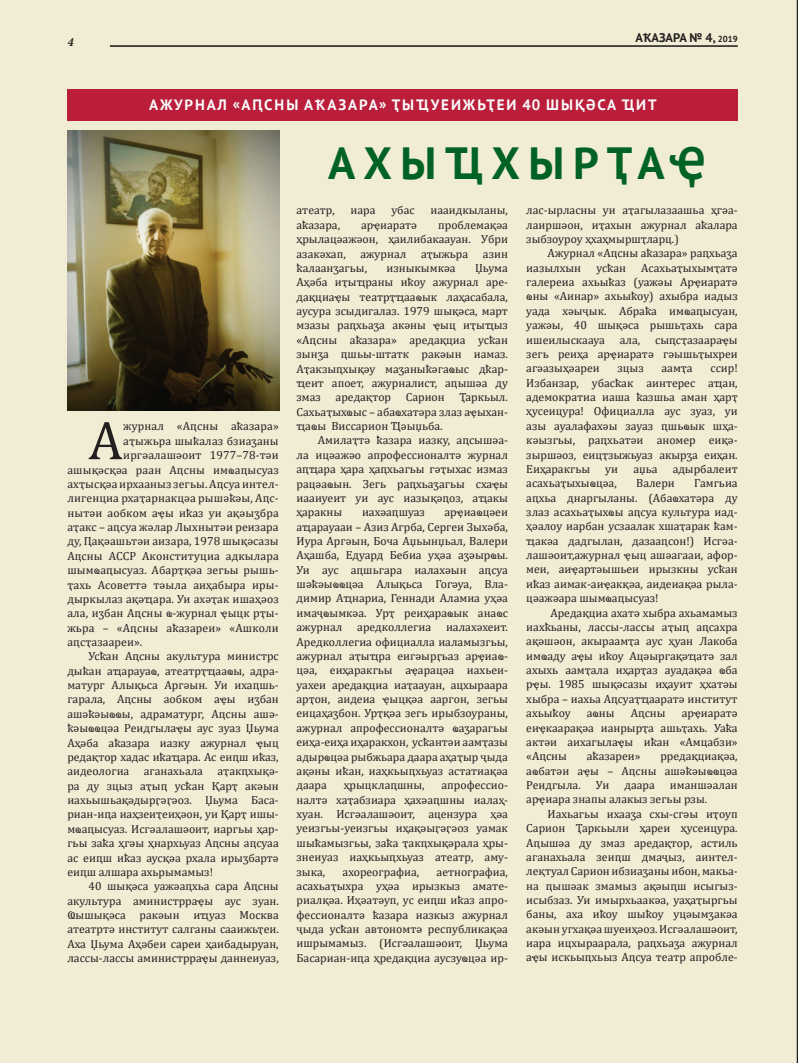
<style>
.page{position:relative;width:798px;height:1063px;background:#fff}
.page>*{position:absolute;margin:0;border:0;box-sizing:border-box;transform-origin:0 0}
.t1{font:54.88px "Cambria";color:#231f20}
.t2{font:700 45px "PT Sans";letter-spacing:.19em;color:#006224}
.t3{font:700 15px "PT Sans";letter-spacing:.13em;color:#f9fcfc}
.t4{font:700 12.5px "PT Sans";color:#231f20}
.t5{font:italic 700 12.5px "Minion Pro";color:#231f20}
.t6{font:11.75px/14.4px "Cambria";color:#231f20;text-align:justify}
.s1{font-size:8.75px}
</style>
<div class="page">
<div style="left:0;top:0;width:797px;height:1063px;background:#f1ecd4"></div>
<svg style="left:797px;top:0;width:1px;height:1063px"></svg>
<div style="left:68px;top:89px;width:669px;height:31px;background:#bb1e3a"></div>
<img style="left:67px;top:131px;width:212px;height:279px">
<hr style="left:110px;top:46px;width:627px;height:1px;background:#231f20">
<p class="t5" style="left:68px;top:33px;width:8px">4</p>
<p class="t4" style="left:635px;top:29px;width:104px">АҞАЗАРА № 4, <span class="s1">2019</span></p>
<p class="t3" style="left:149px;top:95px;width:23px">Ажурнал</p>
<p class="t3" style="left:232px;top:95px;width:44px">«АԤсны</p>
<p class="t3" style="left:304px;top:95px;width:55px">аҟазара</p>
<p class="t3" style="left:379px;top:95px;width:84px">» ҭыҵуеижьҭ</p>
<p class="t3" style="left:496px;top:95px;width:150px">еи 40 шықәса ҵит</p>
<h2 class="t2" style="left:328px;top:134px;width:235px">Ахы ҵхырҭа</h2>
<h2 class="t2" style="left:669px;top:134px;width:37px">ҿ</h2>
<h1 class="t1" style="left:88px;top:408px;width:36px">А</h1>
<p class="t6" style="left:123px;top:419px;width:157px">журнал «Аԥсны аҟазара»</p>
<p class="t6" style="left:123px;top:434px;width:157px">аҭыжьра шыҟалаз бзиаӡаны</p>
<p class="t6" style="left:123px;top:448px;width:157px">иргәалашәоит 1977–78-тәи</p>
<p class="t6" style="left:67px;top:462px;width:213px">ашықәсқәа раан Аԥсны имҩаԥысуаз</p>
<p class="t6" style="left:67px;top:477px;width:211px">ахҭысқәа ирхааныз зегьы. Аԥсуа интел-</p>
<p class="t6" style="left:67px;top:491px;width:211px">лигенциа рхаҭарнакцәа рышәҟәы, Аԥс-</p>
<p class="t6" style="left:67px;top:505px;width:213px">нытәи аобком аҿы иҟаз уи ақәыӡбра</p>
<p class="t6" style="left:67px;top:520px;width:213px">аҭакс – аԥсуа жәлар Лыхнытәи реизара</p>
<p class="t6" style="left:67px;top:534px;width:213px">ду, Ԥақәашьтәи аизара, 1978 шықәсазы</p>
<p class="t6" style="left:67px;top:549px;width:213px">Аԥсны АССР Аконституциа адкылара</p>
<p class="t6" style="left:67px;top:563px;width:211px">шымҩаԥысуаз. Абарҭқәа зегьы рышь-</p>
<p class="t6" style="left:67px;top:577px;width:211px">ҭахь Асоветтә тәыла аиҳабыра иры-</p>
<p class="t6" style="left:67px;top:592px;width:213px">дыркылаз ақәҵара. Уи ахәҭак ишаҳәоз</p>
<p class="t6" style="left:67px;top:606px;width:211px">ала, иӡбан Аԥсны ҩ-журнал ҿыцк рҭы-</p>
<p class="t6" style="left:67px;top:620px;width:213px">жьра – «Аԥсны аҟазареи» «Ашколи</p>
<p class="t6" style="left:67px;top:635px;width:76px">аԥсҭазаареи».</p>
<p class="t6" style="left:89px;top:649px;width:191px">Усҟан Аԥсны акультура министрс</p>
<p class="t6" style="left:67px;top:663px;width:211px">дыҟан аҵарауаҩ, атеатрҭҵааҩы, адра-</p>
<p class="t6" style="left:67px;top:678px;width:211px">матург Алықьса Аргәын. Уи ихаԥшь-</p>
<p class="t6" style="left:67px;top:692px;width:213px">гарала, Аԥсны аобком аҿы иӡбан</p>
<p class="t6" style="left:67px;top:707px;width:211px">ашәҟәыҩҩы, адраматург, Аԥсны ашә-</p>
<p class="t6" style="left:67px;top:721px;width:213px">ҟәыҩҩцәа Реидгылаҿы аус зуаз Џьума</p>
<p class="t6" style="left:67px;top:735px;width:213px">Аҳәба аҟазара иазку ажурнал ҿыц</p>
<p class="t6" style="left:67px;top:750px;width:213px">редақтор хадас иҟаҵара. Ас еиԥш иҟаз,</p>
<p class="t6" style="left:67px;top:764px;width:211px">аидеологиа аганахьала аҭакԥхықә-</p>
<p class="t6" style="left:67px;top:778px;width:213px">ра ду зцыз аҭыԥ усҟан Қарҭ акәын</p>
<p class="t6" style="left:67px;top:793px;width:211px">иахьышьақәдырӷәӷәоз. Џьума Баса-</p>
<p class="t6" style="left:67px;top:807px;width:211px">риан-иԥа иаҳзеиҭеиҳәон, уи Қарҭ ишы-</p>
<p class="t6" style="left:67px;top:822px;width:211px">мҩаԥысуаз. Исгәалашәоит, иаргьы ҳар-</p>
<p class="t6" style="left:67px;top:836px;width:213px">гьы заҟа ҳгәы ҳнархьуаз Аԥсны аԥсуаа</p>
<p class="t6" style="left:67px;top:850px;width:213px">ас еиԥш иҟаз аусқәа рхала ирыӡбартә</p>
<p class="t6" style="left:67px;top:865px;width:147px">еиԥш алшара ахьрымамыз!</p>
<p class="t6" style="left:89px;top:879px;width:191px">40 шықәса уажәаԥхьа сара Аԥсны</p>
<p class="t6" style="left:67px;top:893px;width:213px">акультура аминистрраҿы аус зуан.</p>
<p class="t6" style="left:67px;top:908px;width:213px">Ҩышықәса ракәын иҵуаз Москва</p>
<p class="t6" style="left:67px;top:922px;width:213px">атеатртә институт салганы сааижьҭеи.</p>
<p class="t6" style="left:67px;top:937px;width:213px">Аха Џьума Аҳәбеи сареи ҳаибадыруан,</p>
<p class="t6" style="left:67px;top:951px;width:213px">лассы-лассы аминистрраҿы даннеиуаз,</p>
<p class="t6" style="left:296px;top:203px;width:40px">атеатр,</p>
<p class="t6" style="left:350px;top:203px;width:26px">иара</p>
<p class="t6" style="left:391px;top:203px;width:25px">убас</p>
<p class="t6" style="left:430px;top:203px;width:79px">иааидкыланы,</p>
<p class="t6" style="left:296px;top:218px;width:45px">аҟазара,</p>
<p class="t6" style="left:361px;top:218px;width:57px">арҿиаратә</p>
<p class="t6" style="left:296px;top:218px;width:213px;text-indent:141px">проблемақәа ҳрылацәажәон, ҳаилибакаауан. Убри азакәхап, ажурнал аҭыжьра азин ҟалаанӡагьы,</p>
<p class="t6" style="left:296px;top:261px;width:213px;text-indent:178px">Џьума Аҳәба иҭыҵраны иҟоу ажурнал аре&shy;дақциаҿы театрҭҵааҩык лаҳасабала, аусура зсыдигалаз. 1979 шықәса, март мзазы раԥхьаӡа акәны ҿыц иҭыҵыз «Аԥсны аҟазара» аредақциа усҟан зынӡа ԥшьы-штатк ракәын иамаз.<br>Аҭакзыԥхықәу маӡаныҟәгаҩыс дҟар&shy;ҵеит апоет, ажурналист, аԥышәа ду змаз аредақтор Сарион Ҭаркьыл.<br>Сахьаҭыхҩыс – абаҩхатәра злаз аҿыхан&shy;ҵаҩы Виссарион Ҵәыџьба.</p>
<p class="t6" style="left:296px;top:433px;width:213px;text-indent:21px">Амилаҭтә ҟазара иазку, аԥсышәа&shy;ла ицәажәо апрофессионалтә журнал аԥҵара ҳара ҳаԥхьагьы гәҭыхас измаз рацәаҩын. Зегь раԥхьаӡагьы схаҿы иааиуеит уи аус иазықәԥоз, аҵакы ҳаракны</p>
<p class="t6" style="left:386px;top:261px;width:70px">изныкымкәа</p>
<p class="t6" style="left:296px;top:505px;width:213px;text-indent:148px">арҿиаҩцәеи аҵарауааи – Азиз Агрба, Сергеи Зыхәба, Иура Аргәын, Боча Аџьынџьал, Валери Аҳашба, Едуард Бебиа уҳәа аӡәырҩы.<br>Уи аус аԥшьгара иалахәын аԥсуа шәҟәыҩҩцәа Алықьса Гогәуа, Вла&shy;димир Аҵнариа, Геннади Аламиа уҳәа имаҷҩымкәа. Урҭ реиҳараҩык анаҩс ажурнал</p>
<p class="t6" style="left:362px;top:505px;width:64px">иахәаԥшуаз</p>
<p class="t6" style="left:357px;top:620px;width:75px">аредколлегиа</p>
<p class="t6" style="left:296px;top:620px;width:213px;text-indent:149px">иалахәхеит.<br>Аредколлегиа официалла иаламызгьы, ажурнал аҭыҵра еигәырӷьаз арҿиаҩ&shy;цәа, еиҳаракгьы аҿарацәа иахьеи&shy;уахеи аредақциа иаҭаауан, ацхыраара арҭон, аидеиа ҿыцқәа ааргон, зегьы еицаҳаӡбон. Урҭқәа зегь ирыбзоураны, ажурнал апрофессионалтә ҩаӡарагьы еиҳа-еиҳа иҳаракхон, усҟантәи аамҭазы адырҩцәа рыбжьара даара аҳаҭыр ҷыда ақәны иҟан, иаҳкьыԥхьуаз астатиақәа даара</p>
<p class="t6" style="left:296px;top:778px;width:213px;text-indent:145px">апрофессио&shy;налтә хаҭабзиара ҳахәаԥшны иалаҳ&shy;хуан. Исгәалашәоит, ацензура ҳәа уеизгьы-уеизгьы иҳақәыӷәӷәоз уамак шыҟамызгьы, заҟа ҭакԥхықәрала ҳры&shy;знеиуаз иаҳкьыԥхьуаз атеатр, аму&shy;зыка,</p>
<p class="t6" style="left:343px;top:778px;width:82px">ҳрыцклаԥшны,</p>
<p class="t6" style="left:296px;top:864px;width:213px;text-indent:140px">аетнографиа, асахьаҭыхра уҳәа ирызкыз амате&shy;риалқәа. Иҳәатәуп, ус еиԥш иҟаз апро&shy;фессионалтә ҟазара иазкыз ажурнал ҷыда усҟан автономтә республикақәа ишрымамыз. (Исгәалашәоит, Џьума Басариан-иԥа ҳредақциа аусзуҩцәа ир-</p>
<p class="t6" style="left:342px;top:864px;width:78px">ахореографиа,</p>
<p class="t6" style="left:526px;top:203px;width:213px">лас-ырласны уи аҭагылазаашьа ҳгәа&shy;лаиршәон, иҭахын ажурнал аҟалара зыбзоуроу ҳхаҳмыршҭларц.)</p>
<p class="t6" style="left:526px;top:246px;width:213px;text-indent:21px">Ажурнал «Аԥсны аҟазара» раԥхьаӡа иазылхын</p>
<p class="t6" style="left:596px;top:260px;width:31px">усҟан</p>
<p class="t6" style="left:526px;top:260px;width:213px;text-indent:115px">Асахьаҭыхымҭатә галереиа ахьыҟаз (уажәы Арҿиаратә ҩны «Аинар» ахьыҟоу) ахыбра иадыз уада хәыҷык. Абраҟа имҩаԥысуан, уажәы, 40 шықәса рышьҭахь сара ишеилыскаауа</p>
<p class="t6" style="left:526px;top:332px;width:213px;text-indent:129px">сыԥсҭазаараҿы зегь реиҳа арҿиаратә гәышьҭыхреи агәазыҳәареи</p>
<p class="t6" style="left:619px;top:332px;width:22px">ала,</p>
<p class="t6" style="left:526px;top:361px;width:213px;text-indent:184px">ссир!<br>Избанзар, убасҟак аинтерес аҵан, адемократиа иаша ҟазшьа аман ҳарҭ ҳусеицура! Официалла аус зуаз, уи азы ауалафахәы зауаз ԥшьҩык шҳа&shy;кәызгьы, раԥхьатәи аномер еиқә&shy;зыршәоз, еицҭзыжьуаз акырӡа еиҳан.<br>Еиҳаракгьы</p>
<p class="t6" style="left:617px;top:361px;width:28px">зцыз</p>
<p class="t6" style="left:661px;top:361px;width:33px">аамҭа</p>
<p class="t6" style="left:605px;top:462px;width:14px">уи</p>
<p class="t6" style="left:633px;top:462px;width:26px">аџьа</p>
<p class="t6" style="left:672px;top:462px;width:66px">адырбалеит</p>
<p class="t6" style="left:526px;top:476px;width:92px">асахьаҭыхыҩцәа,</p>
<p class="t6" style="left:636px;top:476px;width:40px">Валери</p>
<p class="t6" style="left:526px;top:476px;width:213px;text-align:left;text-indent:168px">Гамгьиа аԥхьа днаргыланы. (Абаҩхатәра ду злаз асахьаҭыхҩы аԥсуа культура иад&shy;ҳәалоу иарбан усзаалак хшаҭарак ҟам-- ҵакәа дадгылан, дазааԥсон!) Исгәа&shy;лашәоит,ажурнал ҿыц ашәагааи, афор&shy;меи, аиҿартәышьеи ирызкны усҟан иҟаз аимак-аиҿакқәа, аидеиақәа рыла&shy;цәажәара шымҩаԥысуаз!</p>
<p class="t6" style="left:526px;top:605px;width:213px;text-indent:24px">Аредақциа ахатә хыбра ахьамамыз иахҟьаны, лассы-лассы аҭыԥ аԥсахра ақәшәон, акыраамҭа аус ҳуан Лакоба имҩаду аҿы иҟоу Ацәыргақәҵатә зал ахыхь аамҭала иҳарҭаз ауадақәа ҩба рҿы. 1985 шықәсазы иҳауит ҳхатәы хыбра – иахьа Аԥсуаҭҵааратә институт ахьыҟоу</p>
<p class="t6" style="left:586px;top:706px;width:29px">аҩны</p>
<p class="t6" style="left:630px;top:706px;width:36px">Аԥсны</p>
<p class="t6" style="left:526px;top:706px;width:213px;text-indent:155px">арҿиаратә еиҿкаарақәа ианрырҭа ашьҭахь. Уаҟа актәи аихагылаҿы иҟан «Амцабзи» «Аԥсны</p>
<p class="t6" style="left:586px;top:749px;width:55px">аҟазареи»</p>
<p class="t6" style="left:526px;top:749px;width:213px;text-indent:134px">рредақциақәа, аҩбатәи аҿы – Аԥсны ашәҟәыҩҩцәа Реидгыла.</p>
<p class="t6" style="left:595px;top:778px;width:15px">Уи</p>
<p class="t6" style="left:624px;top:778px;width:32px">даара</p>
<p class="t6" style="left:526px;top:778px;width:213px;text-indent:143px">иманшәалан арҿиара знапы алакыз зегьы рзы.</p>
<p class="t6" style="left:526px;top:807px;width:213px;text-indent:21px">Иахьагьы ихааӡа схы-сгәы иҭоуп Сарион Ҭаркьыли ҳареи ҳусеицура.<br>Аԥышәа ду змаз аредақтор, астиль аганахьала зеиԥш дмаҷыз, аинтел&shy;леқтуал Сарион ибзиаӡаны ибон, макьа&shy;на ԥышәак змамыз ақәыԥш исыгыз&shy;исыбзаз. Уи имырхьаакәа, уаҳаҭыргьы баны, аха иҟоу шыҟоу уцәымӡакәа акәын угхақәа шуеиҳәоз. Исгәалашәоит, иара ицхыраарала, раԥхьаӡа ажурнал аҿы искьыԥхьыз Аԥсуа театр апробле-</p>
</div>
